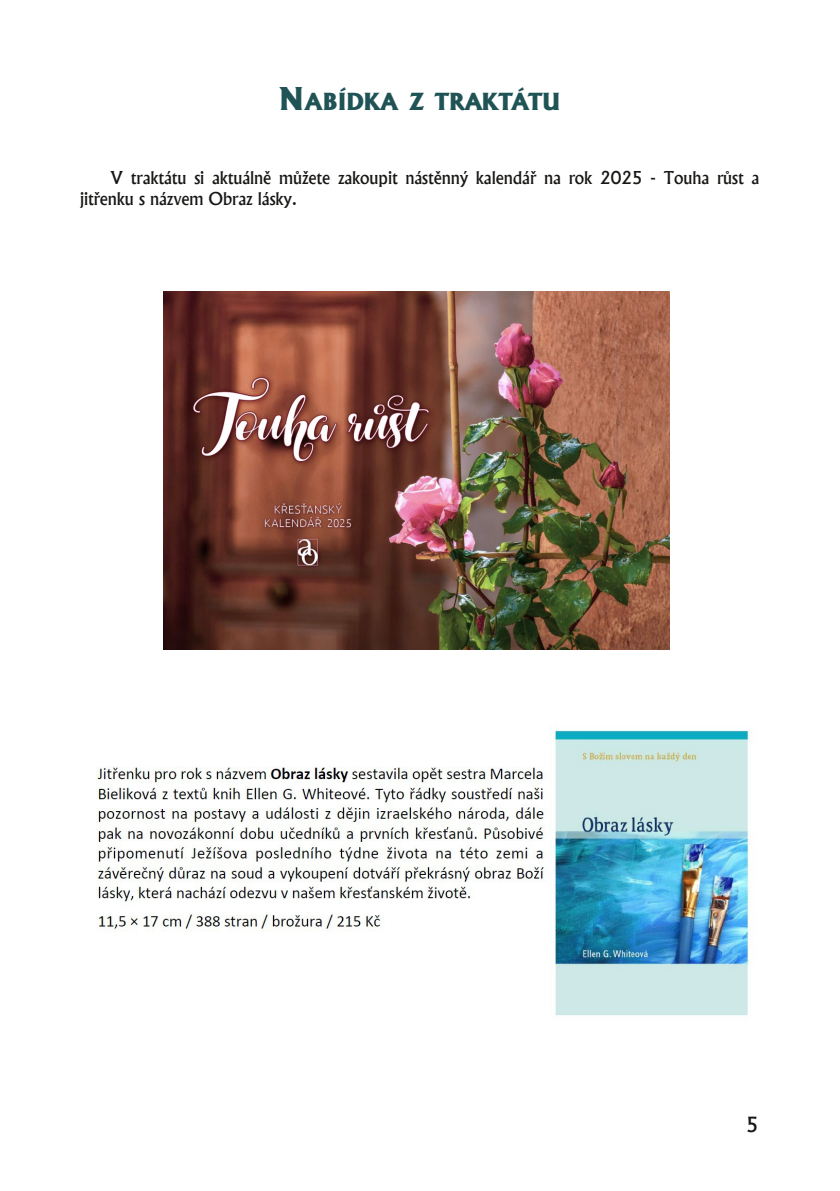
<style>
.page{position:relative;width:840px;height:1191px;background:#fff}
.page>*{position:absolute;margin:0;border:0;box-sizing:border-box;transform-origin:0 0}
.t1{font:expanded 22.4px "A028";color:#205355}
.t2{font:500 20px "Albertus";color:#181715}
.t3{font:500 17px/21px "Albertus";letter-spacing:-.005em;color:#181715}
.s1{font-size:30px}
</style>
<div class="page">
<img style="left:163px;top:291px;width:506px;height:358px">
<img style="left:96px;top:729px;width:653px;height:287px">
<h1 class="t1" style="left:279px;top:87px;width:283px"><span class="s1">N</span>ABÍDKA Z TRAKTÁTU</h1>
<p class="t3" style="left:80px;top:167px;width:680px;text-indent:30px">V traktátu si aktuálně můžete zakoupit nástěnný kalendář na rok 2025 - Touha růst a jitřenku s názvem Obraz lásky.</p>
<p class="t2" style="left:745px;top:1112px;width:14px">5</p>
</div>
